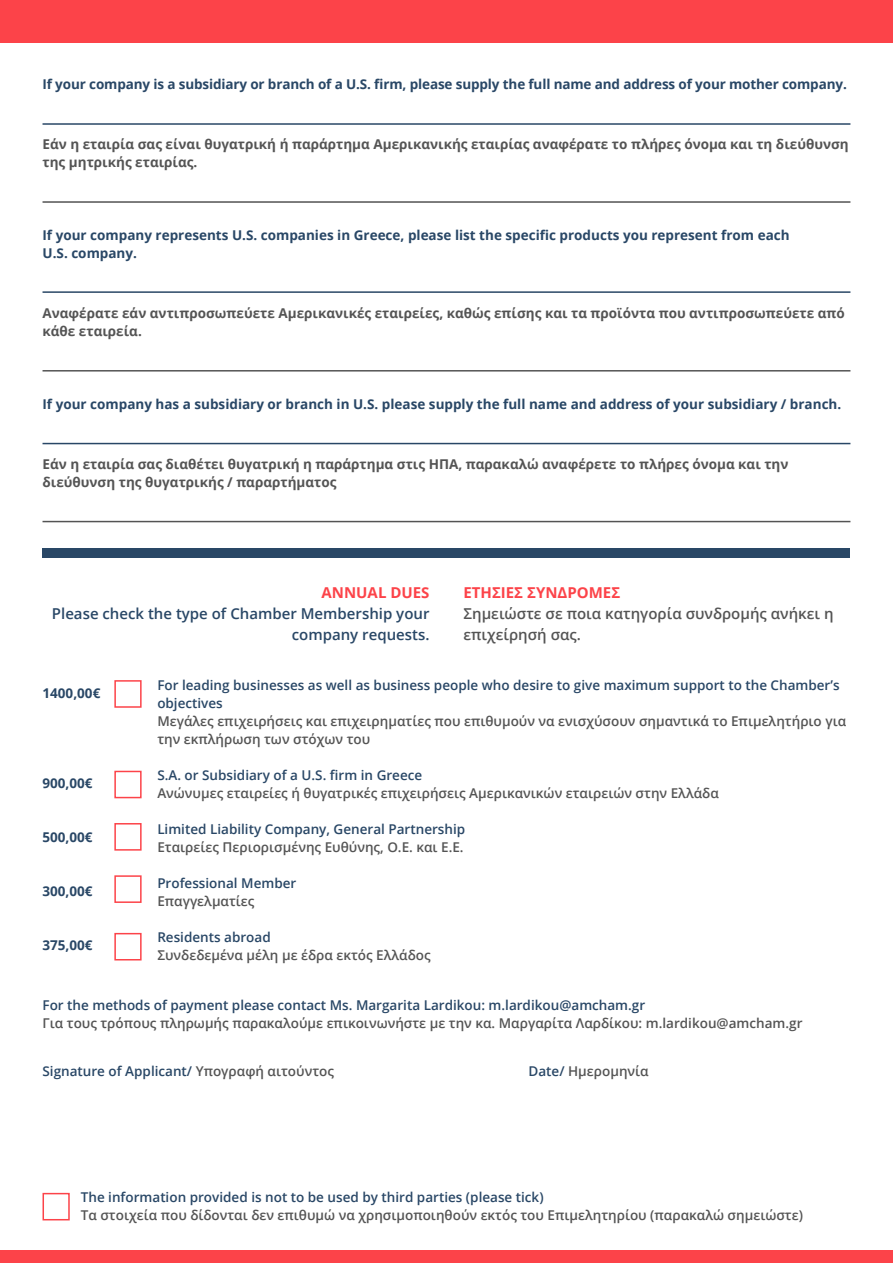
<style>
.page{position:relative;width:893px;height:1263px;background:#fff}
.page>*{position:absolute;margin:0;border:0;box-sizing:border-box;transform-origin:0 0}
.t1{font:600 15px/21px "Open Sans";color:#294766;text-align:right}
.t2{font:600 15px/21px "Open Sans";color:#545454}
.t3{font:700 15px "Open Sans";color:#fc4349}
.t4{font:600 13.5px/18px "Open Sans";color:#545454}
.t5{font:600 13.5px/18px "Open Sans";color:#294766}
.t6{font:700 13.5px/18px "Open Sans";color:#545454}
.t7{font:700 13.5px/18px "Open Sans";color:#294766}
.s1{color:#545454}
.s2{color:#294766}
</style>
<div class="page">
<div style="left:0;top:0;width:893px;height:43px;background:#fc4349"></div>
<div style="left:0;top:1250px;width:893px;height:13px;background:#fc4349"></div>
<hr style="left:43px;top:123px;width:807px;height:2px;background:#294766">
<hr style="left:43px;top:201px;width:807px;height:2px;background:#545454">
<hr style="left:43px;top:370px;width:807px;height:1px;background:#545454">
<hr style="left:43px;top:443px;width:807px;height:1px;background:#294766">
<hr style="left:43px;top:521px;width:807px;height:1px;background:#545454">
<div style="left:114px;top:680px;width:28px;height:28px;border:2px solid #fc4349"></div>
<div style="left:114px;top:771px;width:28px;height:27px;border:2px solid #fc4349"></div>
<div style="left:114px;top:823px;width:28px;height:28px;border:2px solid #fc4349"></div>
<div style="left:114px;top:875px;width:28px;height:28px;border:2px solid #fc4349"></div>
<div style="left:114px;top:933px;width:28px;height:27px;border:2px solid #fc4349"></div>
<div style="left:43px;top:1193px;width:27px;height:27px;border:2px solid #fc4349"></div>
<div style="left:43px;top:548px;width:807px;height:9px;background:#294766"></div>
<hr style="left:43px;top:291px;width:807px;height:2px;background:#294766">
<p class="t7" style="left:43px;top:75px;width:806px">If your company is a subsidiary or branch of a U.S. firm, please supply the full name and address of your mother company.</p>
<p class="t6" style="left:43px;top:135px;width:808px">Εάν η εταιρία σας είναι θυγατρική ή παράρτημα Αμερικανικής εταιρίας αναφέρατε το πλήρες όνομα και τη διεύθυνση της μητρικής εταιρίας.</p>
<p class="t7" style="left:43px;top:225px;width:749px">If your company represents U.S. companies in Greece, please list the specific products you represent from each<br>U.S. company.</p>
<p class="t6" style="left:43px;top:303px;width:804px">Αναφέρατε εάν αντιπροσωπεύετε Αμερικανικές εταιρείες, καθώς επίσης και τα προϊόντα που αντιπροσωπεύετε από κάθε εταιρεία.</p>
<p class="t7" style="left:43px;top:394px;width:800px">If your company has a subsidiary or branch in U.S. please supply the full name and address of your subsidiary / branch.</p>
<p class="t6" style="left:43px;top:454px;width:747px">Εάν η εταιρία σας διαθέτει θυγατρική η παράρτημα στις ΗΠΑ, παρακαλώ αναφέρετε το πλήρες όνομα και την διεύθυνση της θυγατρικής / παραρτήματος</p>
<p class="t3" style="left:322px;top:582px;width:109px">ANNUAL DUES</p>
<p class="t1" style="left:52px;top:603px;width:379px">Please check the type of Chamber Membership your company requests.</p>
<p class="t3" style="left:463px;top:582px;width:158px">ΕΤΗΣΙΕΣ ΣΥΝΔΡΟΜΕΣ</p>
<p class="t2" style="left:463px;top:603px;width:372px">Σημειώστε σε ποια κατηγορία συνδρομής ανήκει η επιχείρησή σας.</p>
<p class="t7" style="left:43px;top:684px;width:59px">1400,00€</p>
<p class="t5" style="left:157px;top:676px;width:684px">For leading businesses as well as business people who desire to give maximum support to the Chamber’s objectives</p>
<p class="t4" style="left:157px;top:712px;width:690px">Μεγάλες επιχειρήσεις και επιχειρηματίες που επιθυμούν να ενισχύσουν σημαντικά το Επιμελητήριο για την εκπλήρωση των στόχων του</p>
<p class="t7" style="left:43px;top:774px;width:52px">900,00€</p>
<p class="t5" style="left:157px;top:766px;width:266px">S.A. or Subsidiary of a U.S. firm in Greece</p>
<p class="t4" style="left:157px;top:784px;width:563px">Ανώνυμες εταιρείες ή θυγατρικές επιχειρήσεις Αμερικανικών εταιρειών στην Ελλάδα</p>
<p class="t7" style="left:43px;top:828px;width:52px">500,00€</p>
<p class="t7" style="left:43px;top:882px;width:52px">300,00€</p>
<p class="t7" style="left:43px;top:936px;width:52px">375,00€</p>
<p class="t5" style="left:157px;top:820px;width:309px">Limited Liability Company, General Partnership</p>
<p class="t4" style="left:157px;top:838px;width:308px">Εταιρείες Περιορισμένης Ευθύνης, Ο.Ε. και Ε.Ε.</p>
<p class="t5" style="left:157px;top:874px;width:141px">Professional Member</p>
<p class="t4" style="left:157px;top:892px;width:99px">Επαγγελματίες</p>
<p class="t5" style="left:157px;top:928px;width:115px">Residents abroad</p>
<p class="t4" style="left:157px;top:946px;width:275px">Συνδεδεμένα μέλη με έδρα εκτός Ελλάδος</p>
<p class="t5" style="left:43px;top:996px;width:604px">For the methods of payment please contact Ms. Margarita Lardikou: m.lardikou@amcham.gr</p>
<p class="t4" style="left:43px;top:1014px;width:761px">Για τους τρόπους πληρωμής παρακαλούμε επικοινωνήστε με την κα. Μαργαρίτα Λαρδίκου: m.lardikou@amcham.gr</p>
<p class="t5" style="left:43px;top:1062px;width:293px">Signature of Applicant/ <span class="s1">Υπογραφή αιτούντος</span></p>
<p class="t4" style="left:529px;top:1062px;width:122px"><span class="s2">Date/</span> Ημερομηνία</p>
<p class="t5" style="left:81px;top:1188px;width:464px">The information provided is not to be used by third parties (please tick)</p>
<p class="t4" style="left:81px;top:1206px;width:724px">Τα στοιχεία που δίδονται δεν επιθυμώ να χρησιμοποιηθούν εκτός του Επιμελητηρίου (παρακαλώ σημειώστε)</p>
</div>
